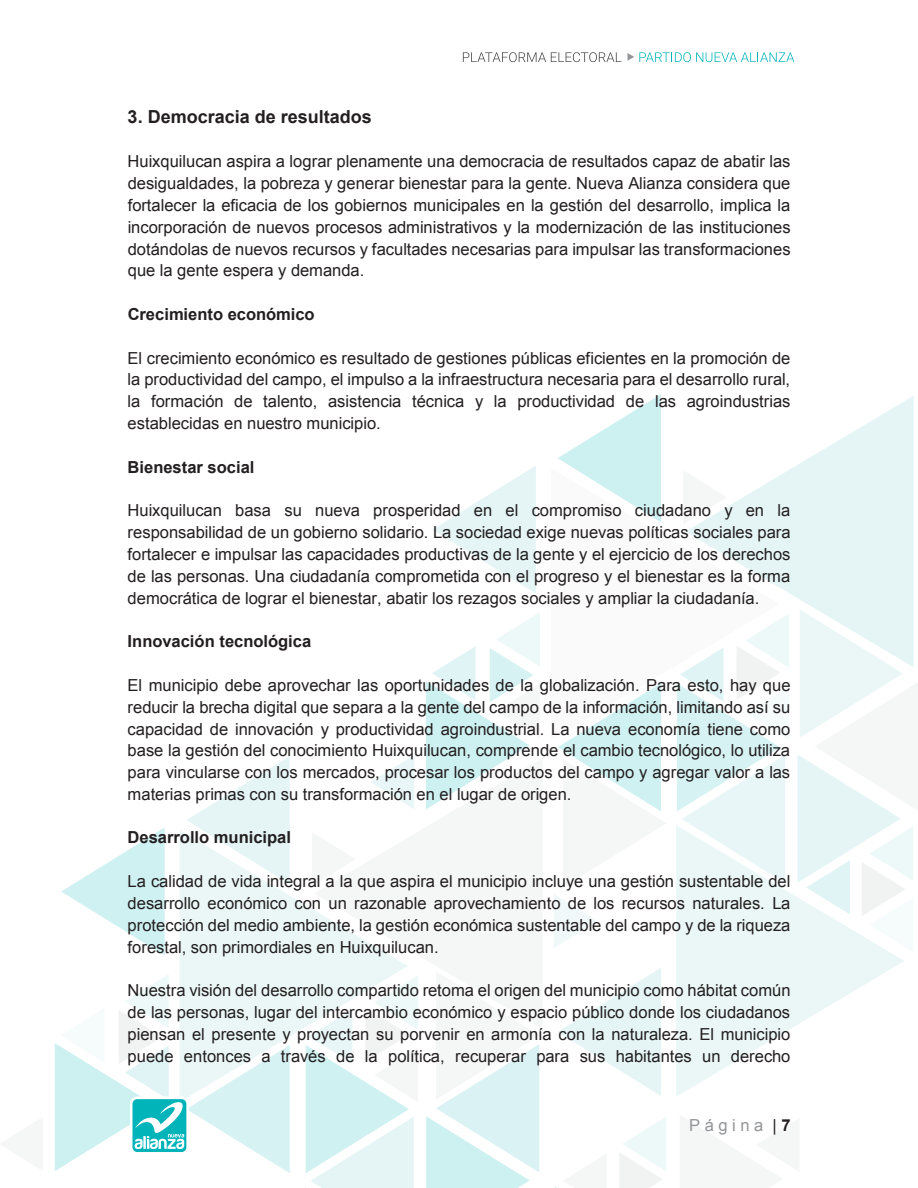
<style>
.page{position:relative;width:918px;height:1188px;background:#fff}
.page>*{position:absolute;margin:0;border:0;box-sizing:border-box;transform-origin:0 0}
.t1{font:700 18px "Arial";color:#231f20}
.t2{font:16.5px/21.8px "Arial";color:#231f20;text-align:justify}
.t3{font:700 16.5px "Arial";color:#231f20}
.t4{font:16.5px "Arial";letter-spacing:.27em;color:#939598}
.s1{color:#231f20}
.s2{font-weight:700;color:#231f20}
</style>
<div class="page">
<svg style="left:61px;top:827px;width:104px;height:129px"></svg>
<svg style="left:187px;top:756px;width:103px;height:74px"></svg>
<svg style="left:180px;top:830px;width:134px;height:206px;fill:#ebf7f7"></svg>
<svg style="left:314px;top:910px;width:93px;height:61px;fill:#ebf7f7"></svg>
<svg style="left:305px;top:971px;width:234px;height:217px"></svg>
<svg style="left:312px;top:832px;width:2px;height:54px"></svg>
<svg style="left:555px;top:1117px;width:111px;height:71px"></svg>
<svg style="left:554px;top:895px;width:43px;height:53px"></svg>
<svg style="left:558px;top:968px;width:103px;height:128px"></svg>
<svg style="left:558px;top:740px;width:103px;height:71px"></svg>
<svg style="left:433px;top:466px;width:103px;height:128px"></svg>
<svg style="left:558px;top:394px;width:103px;height:74px"></svg>
<svg style="left:676px;top:825px;width:228px;height:272px;fill:#ebf7f7"></svg>
<svg style="left:570px;top:468px;width:91px;height:272px"></svg>
<svg style="left:686px;top:396px;width:228px;height:213px;fill:#e5f5f6"></svg>
<svg style="left:371px;top:755px;width:43px;height:54px"></svg>
<svg style="left:797px;top:609px;width:117px;height:343px"></svg>
<svg style="left:677px;top:614px;width:112px;height:269px"></svg>
<svg style="left:426px;top:613px;width:114px;height:196px"></svg>
<svg style="left:686px;top:470px;width:41px;height:54px"></svg>
<svg style="left:55px;top:974px;width:235px;height:199px"></svg>
<svg style="left:463px;top:52px;width:158px;height:10px"></svg>
<svg style="left:627px;top:52px;width:167px;height:10px"></svg>
<p class="t1" style="left:128px;top:105px;width:246px">3. Democracia de resultados</p>
<p class="t2" style="left:128px;top:151px;width:665px">Huixquilucan aspira a lograr plenamente una democracia de resultados capaz de abatir las desigualdades, la pobreza y generar bienestar para la gente. Nueva Alianza considera que fortalecer la eficacia de los gobiernos municipales en la gestión del desarrollo, implica la incorporación de nuevos procesos administrativos y la modernización de las instituciones dotándolas de nuevos recursos y facultades necesarias para impulsar las transformaciones que la gente espera y demanda.</p>
<p class="t3" style="left:128px;top:303px;width:189px">Crecimiento económico</p>
<p class="t2" style="left:128px;top:347px;width:664px">El crecimiento económico es resultado de gestiones públicas eficientes en la promoción de la productividad del campo, el impulso a la infraestructura necesaria para el desarrollo rural, la formación de talento, asistencia técnica y la productividad de las agroindustrias establecidas en nuestro municipio.</p>
<p class="t3" style="left:128px;top:456px;width:128px">Bienestar social</p>
<p class="t2" style="left:128px;top:500px;width:665px">Huixquilucan basa su nueva prosperidad en el compromiso ciudadano y en la responsabilidad de un gobierno solidario. La sociedad exige nuevas políticas sociales para fortalecer e impulsar las capacidades productivas de la gente y el ejercicio de los derechos de las personas. Una ciudadanía comprometida con el progreso y el bienestar es la forma democrática de lograr el bienestar, abatir los rezagos sociales y ampliar la ciudadanía.</p>
<p class="t3" style="left:128px;top:630px;width:185px">Innovación tecnológica</p>
<p class="t2" style="left:128px;top:674px;width:664px">El municipio debe aprovechar las oportunidades de la globalización. Para esto, hay que reducir la brecha digital que separa a la gente del campo de la información, limitando así su capacidad de innovación y productividad agroindustrial. La nueva economía tiene como base la gestión del conocimiento Huixquilucan, comprende el cambio tecnológico, lo utiliza para vincularse con los mercados, procesar los productos del campo y agregar valor a las materias primas con su transformación en el lugar de origen.</p>
<p class="t3" style="left:128px;top:827px;width:165px">Desarrollo municipal</p>
<p class="t2" style="left:128px;top:871px;width:664px">La calidad de vida integral a la que aspira el municipio incluye una gestión sustentable del desarrollo económico con un razonable aprovechamiento de los recursos naturales. La protección del medio ambiente, la gestión económica sustentable del campo y de la riqueza forestal, son primordiales en Huixquilucan.</p>
<p class="t2" style="left:128px;top:980px;width:664px">Nuestra visión del desarrollo compartido retoma el origen del municipio como hábitat común de las personas, lugar del intercambio económico y espacio público donde los ciudadanos piensan el presente y proyectan su porvenir en armonía con la naturaleza. El municipio puede entonces a través de la política, recuperar para sus habitantes un derecho</p>
<p class="t4" style="left:689px;top:1115px;width:103px">Página <span class="s1">|</span> <span class="s2">7</span></p>
</div>
